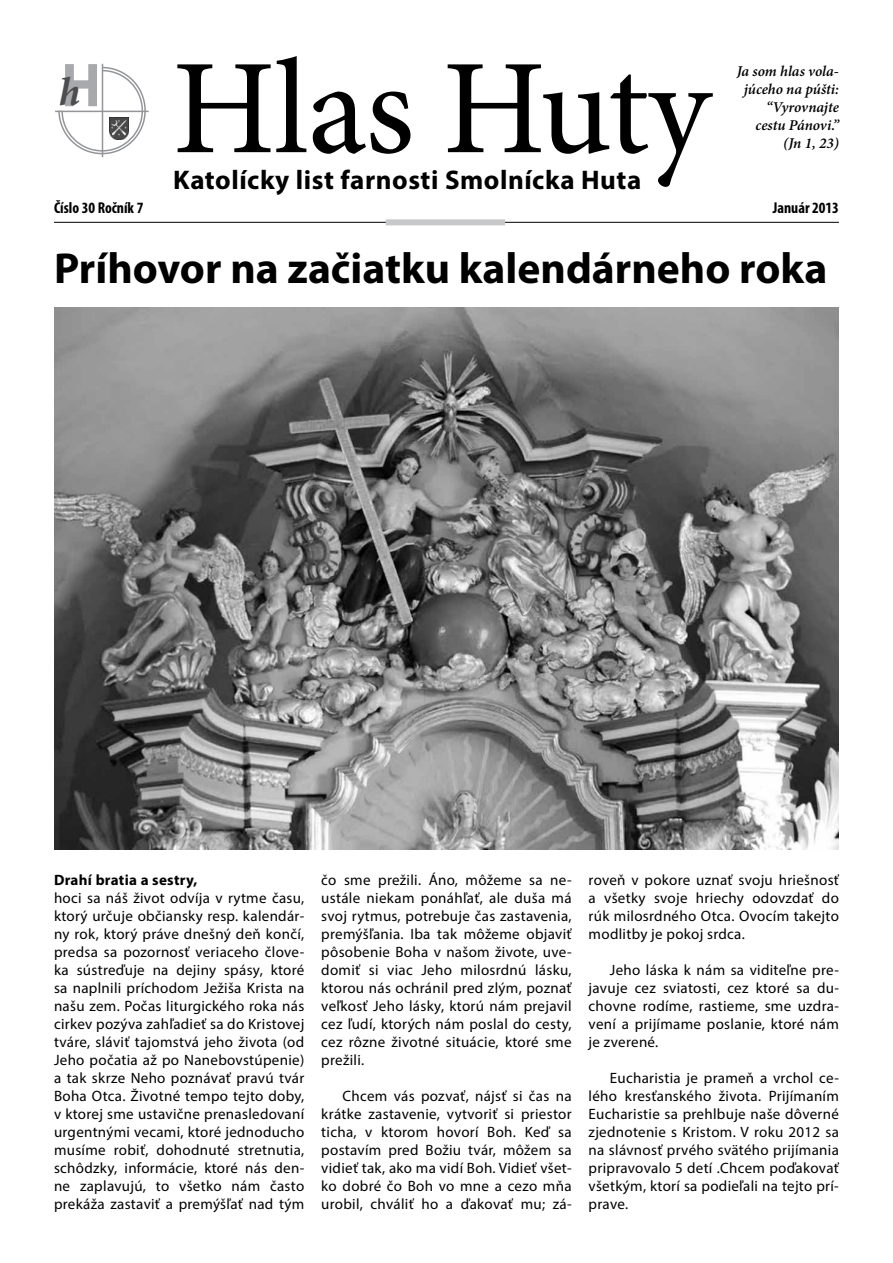
<style>
.page{position:relative;width:893px;height:1263px;background:#fff}
.page>*{position:absolute;margin:0;border:0;box-sizing:border-box;transform-origin:0 0}
.t1{font:135px "Minion Pro";letter-spacing:-.01em;color:#000}
.t2{font:700 43.5px "Myriad Pro";color:#000}
.t3{font:italic 700 40.5px "Minion Pro";color:#4d4d4f}
.t4{font:700 27px "Myriad Pro";letter-spacing:.02em;color:#000}
.t5{font:700 condensed 15.75px "Myriad Pro";color:#000}
.t6{font:15px/18px "Myriad Pro";letter-spacing:.02em;color:#000;text-align:justify}
.t7{font:italic 600 15px/18px "Minion Pro";letter-spacing:-.005em;color:#000;text-align:right}
.t8{font:700 15px "Myriad Pro";letter-spacing:.02em;color:#000}
.s1{font-family:"Myriad Pro";font-style:normal;font-size:62.55px;color:#a7a9ac}
</style>
<div class="page">
<hr style="left:54px;top:222px;width:785px;height:1px;background:#000">
<div style="left:386px;top:219px;width:119px;height:6px;background:#c7c8ca"></div>
<svg style="left:58px;top:66px;width:89px;height:89px"></svg>
<hr style="left:55px;top:111px;width:94px;height:1px;background:#939598">
<hr style="left:102px;top:64px;width:1px;height:93px;background:#939598">
<img style="left:54px;top:307px;width:785px;height:542px">
<h1 class="t1" style="left:172px;top:19px;width:539px">Hlas Huty</h1>
<h3 class="t3" style="left:59px;top:63px;width:44px">h<span class="s1">H</span></h3>
<p class="t7" style="left:737px;top:62px;width:104px">Ja som hlas vola&shy;júceho na púšti: “Vyrovnajte cestu Pánovi.” (Jn 1, 23)</p>
<h3 class="t4" style="left:173px;top:162px;width:469px">Katolícky list farnosti Smolnícka Huta</h3>
<p class="t5" style="left:54px;top:198px;width:91px">Číslo 30 Ročník 7</p>
<p class="t5" style="left:773px;top:198px;width:68px">Január 2013</p>
<h2 class="t2" style="left:54px;top:240px;width:775px">Príhovor na začiatku kalendárneho roka</h2>
<p class="t8" style="left:54px;top:870px;width:145px">Drahí bratia a sestry,</p>
<p class="t6" style="left:54px;top:889px;width:252px">hoci sa náš život odvíja v rytme času, ktorý určuje občiansky resp. kalendár&shy;ny rok, ktorý práve dnešný deň končí, predsa sa pozornosť veriaceho člove&shy;ka sústreďuje na dejiny spásy, ktoré sa naplnili príchodom Ježiša Krista na našu zem. Počas liturgického roka nás cirkev pozýva zahľadieť sa do Kristovej tváre, sláviť tajomstvá jeho života (od Jeho počatia až po Nanebovstúpenie) a tak skrze Neho poznávať pravú tvár Boha Otca. Životné tempo tejto doby, v ktorej sme ustavične prenasledovaní urgentnými vecami, ktoré jednoducho musíme robiť, dohodnuté stretnutia, schôdzky, informácie, ktoré nás den&shy;ne zaplavujú, to všetko nám často prekáža zastaviť a premýšľať nad tým</p>
<p class="t6" style="left:321px;top:871px;width:252px">čo sme prežili. Áno, môžeme sa ne&shy;ustále niekam ponáhľať, ale duša má svoj rytmus, potrebuje čas zastavenia, premýšľania. Iba tak môžeme objaviť pôsobenie Boha v našom živote, uve&shy;domiť si viac Jeho milosrdnú lásku, ktorou nás ochránil pred zlým, poznať veľkosť Jeho lásky, ktorú nám prejavil cez ľudí, ktorých nám poslal do cesty, cez rôzne životné situácie, ktoré sme prežili.</p>
<p class="t6" style="left:321px;top:1087px;width:252px;text-indent:21px">Chcem vás pozvať, nájsť si čas na krátke zastavenie, vytvoriť si priestor ticha, v ktorom hovorí Boh. Keď sa postavím pred Božiu tvár, môžem sa vidieť tak, ako ma vidí Boh. Vidieť všet&shy;ko dobré čo Boh vo mne a cezo mňa urobil, chváliť ho a ďakovať mu; zá-</p>
<p class="t6" style="left:589px;top:871px;width:252px">roveň v pokore uznať svoju hriešnosť a všetky svoje hriechy odovzdať do rúk milosrdného Otca. Ovocím takejto modlitby je pokoj srdca.</p>
<p class="t6" style="left:589px;top:961px;width:252px;text-indent:21px">Jeho láska k nám sa viditeľne pre&shy;javuje cez sviatosti, cez ktoré sa du&shy;chovne rodíme, rastieme, sme uzdra&shy;vení a prijímame poslanie, ktoré nám je zverené.</p>
<p class="t6" style="left:589px;top:1069px;width:252px;text-indent:21px">Eucharistia je prameň a vrchol ce&shy;lého kresťanského života. Prijímaním Eucharistie sa prehlbuje naše dôverné zjednotenie s Kristom. V roku 2012 sa na slávnosť prvého svätého prijímania pripravovalo 5 detí .Chcem poďakovať všetkým, ktorí sa podieľali na tejto prí&shy;prave.</p>
</div>
